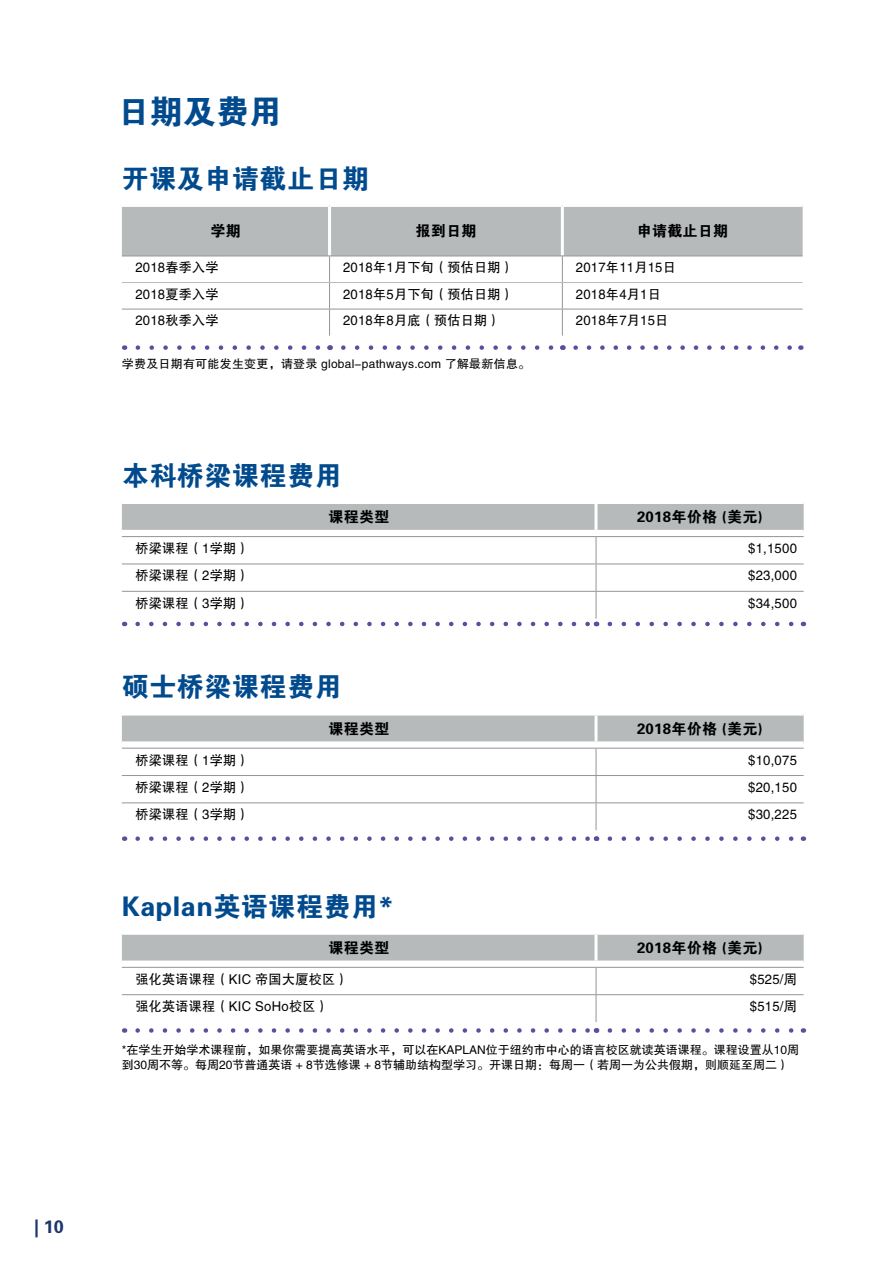
<style>
.page{position:relative;width:893px;height:1263px;background:#fff}
.page>*{position:absolute;margin:0;border:0;box-sizing:border-box;transform-origin:0 0}
.t1{font:33px "FZDHTK GBK1 0";color:#004a8d}
.t2{font:27px "FZDHTK GBK1 0";letter-spacing:.02em;color:#004a8d}
.t3{font:18px "FZDHTK GBK1 0";color:#1d366c}
.t4{font:15px "FZDHTK GBK1 0";letter-spacing:.02em;color:#000}
.t5{font:13.5px "FZHTJW GB1 0";letter-spacing:.02em;color:#000}
.t6{font:12px/15px "FZHTJW GB1 0";color:#000}
.t7{font:12px "FZHTJW GB1 0";letter-spacing:.02em;color:#000}
</style>
<div class="page">
<svg style="left:122px;top:205px;width:681px;height:145px"></svg>
<hr style="left:122px;top:282px;width:208px;height:1px;background:#b6babb">
<hr style="left:330px;top:282px;width:232px;height:1px;background:#b6babb">
<hr style="left:562px;top:282px;width:241px;height:1px;background:#b6babb">
<svg style="left:122px;top:502px;width:683px;height:124px"></svg>
<hr style="left:122px;top:536px;width:474px;height:1px;background:#939598">
<hr style="left:596px;top:536px;width:208px;height:1px;background:#939598">
<hr style="left:122px;top:564px;width:474px;height:1px;background:#939598">
<hr style="left:596px;top:564px;width:208px;height:1px;background:#939598">
<svg style="left:122px;top:713px;width:683px;height:128px"></svg>
<hr style="left:122px;top:748px;width:474px;height:1px;background:#939598">
<hr style="left:596px;top:748px;width:208px;height:1px;background:#939598">
<hr style="left:122px;top:775px;width:474px;height:1px;background:#939598">
<hr style="left:596px;top:775px;width:208px;height:1px;background:#939598">
<svg style="left:122px;top:933px;width:683px;height:100px"></svg>
<hr style="left:122px;top:967px;width:474px;height:1px;background:#939598">
<hr style="left:596px;top:967px;width:208px;height:1px;background:#939598">
<hr style="left:122px;top:994px;width:474px;height:1px;background:#939598">
<hr style="left:596px;top:994px;width:208px;height:1px;background:#939598">
<h1 class="t1" style="left:117px;top:93px;width:166px">日期及费用</h1>
<h2 class="t2" style="left:122px;top:164px;width:249px">开课及申请截止日期</h2>
<p class="t4" style="left:211px;top:222px;width:32px">学期</p>
<p class="t4" style="left:415px;top:222px;width:62px">报到日期</p>
<p class="t4" style="left:637px;top:222px;width:93px">申请截止日期</p>
<p class="t5" style="left:135px;top:260px;width:85px">2018春季入学</p>
<p class="t5" style="left:343px;top:260px;width:172px">2018年1月下旬（预估日期）</p>
<p class="t5" style="left:576px;top:260px;width:102px">2017年11月15日</p>
<p class="t5" style="left:135px;top:287px;width:85px">2018夏季入学</p>
<p class="t5" style="left:343px;top:287px;width:172px">2018年5月下旬（预估日期）</p>
<p class="t5" style="left:576px;top:287px;width:86px">2018年4月1日</p>
<p class="t5" style="left:135px;top:313px;width:85px">2018秋季入学</p>
<p class="t5" style="left:343px;top:313px;width:159px">2018年8月底（预估日期）</p>
<p class="t5" style="left:576px;top:313px;width:94px">2018年7月15日</p>
<p class="t7" style="left:122px;top:357px;width:410px">学费及日期有可能发生变更，请登录 global-pathways.com 了解最新信息。</p>
<h2 class="t2" style="left:122px;top:461px;width:221px">本科桥梁课程费用</h2>
<p class="t4" style="left:328px;top:509px;width:62px">课程类型</p>
<p class="t4" style="left:637px;top:509px;width:127px">2018年价格 (美元)</p>
<p class="t5" style="left:135px;top:541px;width:116px">桥梁课程（1学期）</p>
<p class="t5" style="left:748px;top:541px;width:50px">$1,1500</p>
<p class="t5" style="left:135px;top:568px;width:116px">桥梁课程（2学期）</p>
<p class="t5" style="left:748px;top:568px;width:50px">$23,000</p>
<p class="t5" style="left:135px;top:596px;width:116px">桥梁课程（3学期）</p>
<p class="t5" style="left:748px;top:596px;width:50px">$34,500</p>
<h2 class="t2" style="left:122px;top:672px;width:221px">硕士桥梁课程费用</h2>
<p class="t4" style="left:328px;top:720px;width:62px">课程类型</p>
<p class="t4" style="left:637px;top:720px;width:127px">2018年价格 (美元)</p>
<p class="t5" style="left:135px;top:752px;width:116px">桥梁课程（1学期）</p>
<p class="t5" style="left:748px;top:752px;width:50px">$10,075</p>
<p class="t5" style="left:135px;top:780px;width:116px">桥梁课程（2学期）</p>
<p class="t5" style="left:748px;top:780px;width:50px">$20,150</p>
<p class="t5" style="left:135px;top:807px;width:116px">桥梁课程（3学期）</p>
<p class="t5" style="left:748px;top:807px;width:50px">$30,225</p>
<h2 class="t2" style="left:122px;top:891px;width:273px">Kaplan英语课程费用*</h2>
<p class="t4" style="left:328px;top:940px;width:62px">课程类型</p>
<p class="t4" style="left:637px;top:940px;width:127px">2018年价格 (美元)</p>
<p class="t5" style="left:135px;top:971px;width:215px">强化英语课程（KIC 帝国大厦校区）</p>
<p class="t5" style="left:750px;top:971px;width:49px">$525/周</p>
<p class="t5" style="left:135px;top:999px;width:195px">强化英语课程（KIC SoHo校区）</p>
<p class="t5" style="left:750px;top:999px;width:49px">$515/周</p>
<p class="t6" style="left:122px;top:1043px;width:679px">*在学生开始学术课程前，如果你需要提高英语水平，可以在KAPLAN位于纽约市中心的语言校区就读英语课程。课程设置从10周到30周不等。每周20节普通英语 + 8节选修课 + 8节辅助结构型学习。开课日期：每周一（若周一为公共假期，则顺延至周二）</p>
<h3 class="t3" style="left:34px;top:1217px;width:31px">| 10</h3>
</div>
